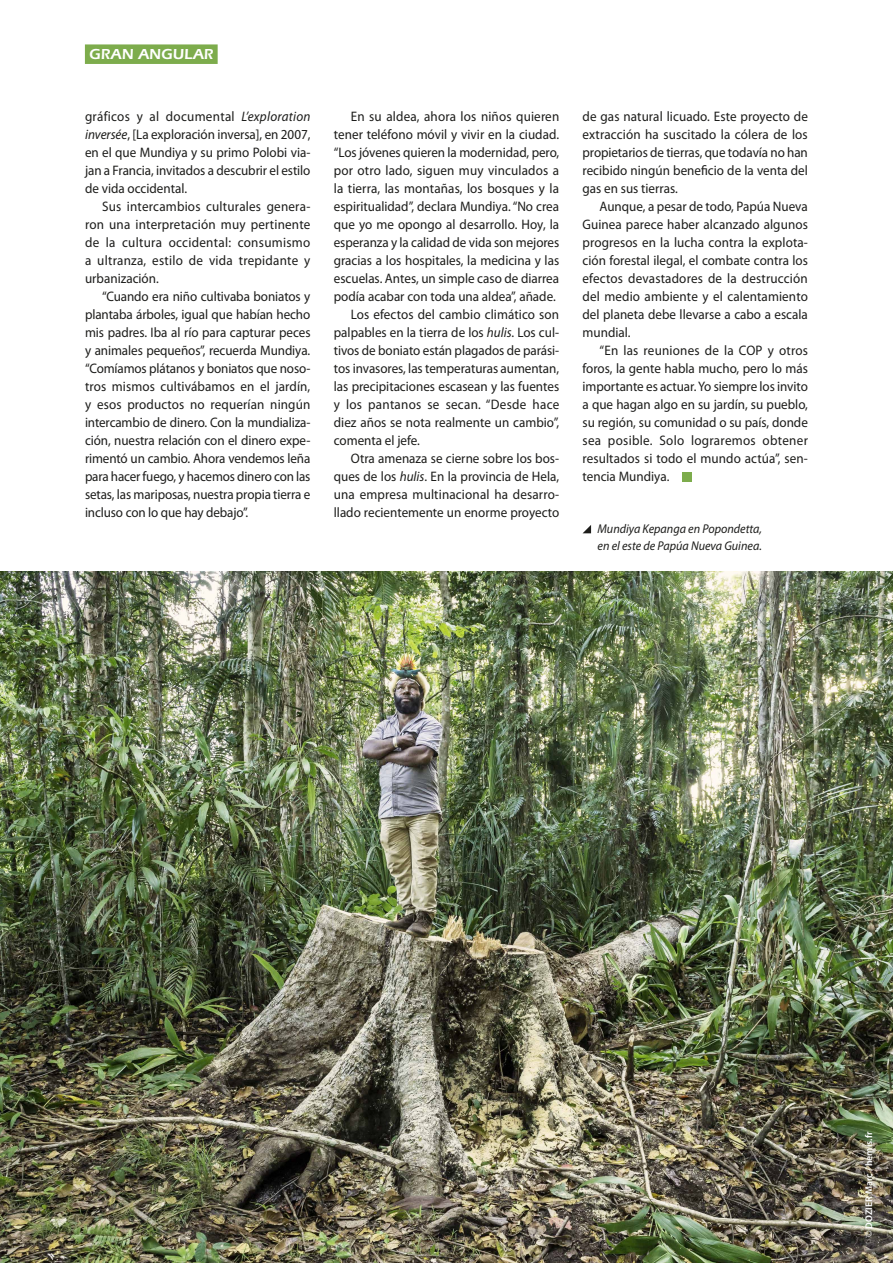
<style>
.page{position:relative;width:893px;height:1263px;background:#fff}
.page>*{position:absolute;margin:0;border:0;box-sizing:border-box;transform-origin:0 0}
.t1{font:600 15px "ITC Eras Std";letter-spacing:.03em;color:#fff}
.t2{font:13.8px/18px "Myriad Pro";color:#1d1d1b;text-align:justify;scale:.95 1}
.t3{font:13.8px "Myriad Pro";letter-spacing:.02em;color:#1d1d1b;scale:.95 1}
.t4{font:italic 12.75px/16.5px "Myriad Pro";color:#1d1d1b;scale:.95 1}
.t5{font:600 9.75px "Myriad Pro";color:#fff}
.s1{font-style:italic}
</style>
<div class="page">
<img style="left:0;top:571px;width:893px;height:692px">
<div style="left:85px;top:44px;width:133px;height:20px;background:#7dac4c"></div>
<div style="left:682px;top:472px;width:10px;height:9px;background:#7dac4c"></div>
<svg style="left:583px;top:525px;width:8px;height:8px"></svg>
<p class="t1" style="left:89px;top:46px;width:126px">GRAN ANGULAR</p>
<p class="t2" style="left:85px;top:107px;width:239px">gráficos y al documental <span class="s1">L’exploration inversée</span>, [La exploración inversa], en 2007, en el que Mundiya y su primo Polobi via&shy;jan a Francia, invitados a descubrir el estilo de vida occidental.</p>
<p class="t2" style="left:85px;top:197px;width:239px;text-indent:17px">Sus intercambios culturales genera&shy;ron una interpretación muy pertinente de la cultura occidental: consumismo a ultranza, estilo de vida trepidante y urbanización.</p>
<p class="t2" style="left:85px;top:287px;width:239px;text-indent:17px">“Cuando era niño cultivaba boniatos y plantaba árboles, igual que habían hecho mis padres. Iba al río para capturar peces y animales pequeños”, recuerda Mundiya. “Comíamos plátanos y boniatos que noso&shy;tros mismos cultivábamos en el jardín, y esos productos no requerían ningún intercambio de dinero. Con la mundializa&shy;ción, nuestra relación con el dinero expe&shy;rimentó un cambio. Ahora vendemos leña para hacer fuego, y hacemos dinero con las setas, las mariposas, nuestra propia tierra e incluso con lo que hay debajo”.</p>
<p class="t2" style="left:351px;top:107px;width:221px">En su aldea, ahora los niños quieren</p>
<p class="t2" style="left:334px;top:125px;width:239px">tener teléfono móvil y vivir en la ciudad.</p>
<p class="t2" style="left:334px;top:143px;width:239px">“Los jóvenes quieren la modernidad, pero,</p>
<p class="t2" style="left:334px;top:161px;width:239px">por otro lado, siguen muy vinculados a</p>
<p class="t2" style="left:334px;top:179px;width:239px">la tierra, las montañas, los bosques y la</p>
<p class="t2" style="left:334px;top:197px;width:239px">espiritualidad”, declara Mundiya. “No crea</p>
<p class="t2" style="left:334px;top:215px;width:239px">que yo me opongo al desarrollo. Hoy, la</p>
<p class="t2" style="left:334px;top:233px;width:239px">esperanza y la calidad de vida son mejores</p>
<p class="t2" style="left:334px;top:251px;width:239px">gracias a los hospitales, la medicina y las</p>
<p class="t2" style="left:334px;top:269px;width:239px">escuelas. Antes, un simple caso de diarrea</p>
<p class="t2" style="left:334px;top:287px;width:235px">podía acabar con toda una aldea”, añade.</p>
<p class="t2" style="left:351px;top:305px;width:221px">Los efectos del cambio climático son</p>
<p class="t2" style="left:334px;top:323px;width:239px">palpables en la tierra de los <span class="s1">hulis</span>. Los cul-</p>
<p class="t2" style="left:334px;top:341px;width:239px">tivos de boniato están plagados de parási-</p>
<p class="t2" style="left:334px;top:359px;width:239px">tos invasores, las temperaturas aumentan,</p>
<p class="t2" style="left:334px;top:377px;width:239px">las precipitaciones escasean y las fuentes</p>
<p class="t3" style="left:334px;top:396px;width:239px">y los pantanos se secan. “Desde hace</p>
<p class="t2" style="left:334px;top:413px;width:239px">diez años se nota realmente un cambio”,</p>
<p class="t2" style="left:334px;top:431px;width:92px">comenta el jefe.</p>
<p class="t2" style="left:351px;top:449px;width:221px">Otra amenaza se cierne sobre los bos-</p>
<p class="t2" style="left:334px;top:467px;width:239px">ques de los <span class="s1">hulis</span>. En la provincia de Hela,</p>
<p class="t2" style="left:334px;top:485px;width:239px">una empresa multinacional ha desarro-</p>
<p class="t2" style="left:334px;top:503px;width:239px">llado recientemente un enorme proyecto</p>
<p class="t2" style="left:583px;top:107px;width:239px">de gas natural licuado. Este proyecto de extracción ha suscitado la cólera de los propietarios de tierras, que todavía no han recibido ningún beneficio de la venta del gas en sus tierras.</p>
<p class="t2" style="left:583px;top:197px;width:239px;text-indent:17px">Aunque, a pesar de todo, Papúa Nueva Guinea parece haber alcanzado algunos progresos en la lucha contra la explota&shy;ción forestal ilegal, el combate contra los efectos devastadores de la destrucción del medio ambiente y el calentamiento del planeta debe llevarse a cabo a escala mundial.</p>
<p class="t2" style="left:583px;top:341px;width:239px;text-indent:17px">“En las reuniones de la COP y otros foros, la gente habla mucho, pero lo más importante es actuar. Yo siempre los invito a que hagan algo en su jardín, su pueblo, su región, su comunidad o su país, donde sea posible. Solo lograremos obtener resultados si todo el mundo actúa”, sen&shy;tencia Mundiya.</p>
<p class="t4" style="left:597px;top:521px;width:175px">Mundiya Kepanga en Popondetta, en el este de Papúa Nueva Guinea.</p>
<p class="t5" style="left:863px;top:1237px;width:107px;rotate:-90deg">© DOZIER Marc / hemis.fr</p>
</div>
